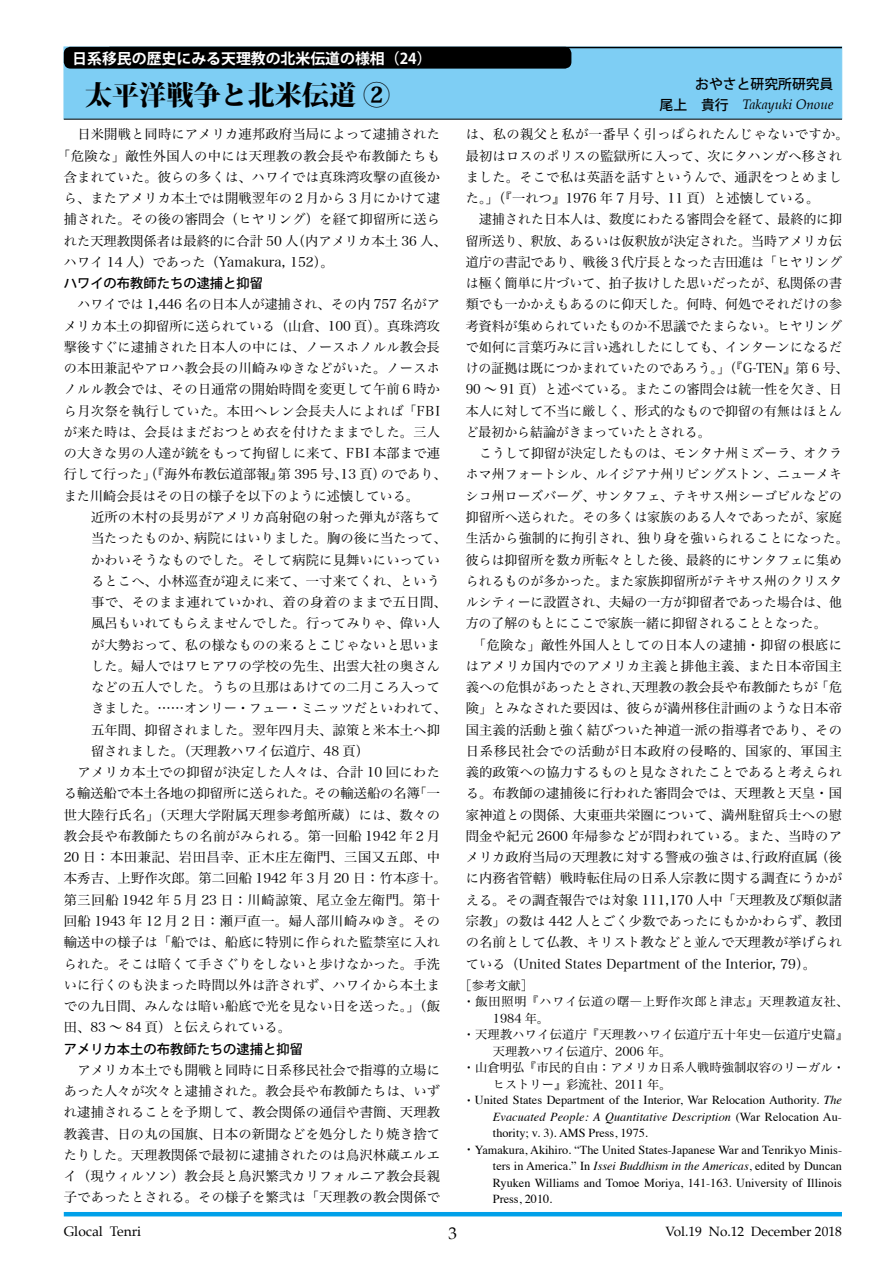
<style>
.page{position:relative;width:893px;height:1263px;background:#fff}
.page>*{position:absolute;margin:0;border:0;box-sizing:border-box;transform-origin:0 0}
.t1{font:800 27.15px "Koz Min Pro";color:#000}
.t2{font:16.95px "Palatino";color:#000}
.t3{font:700 14.85px "Koz Go Pro";color:#fff}
.t4{font:italic 13.8px "Palatino";color:#000}
.t5{font:13.8px "Palatino";color:#000}
.t6{font:500 13.8px "Koz Go Pro";color:#000}
.t7{font:13.5px "Palatino";color:#000}
.t8{font:13.35px/21.3px "Hira Min Pro W3";letter-spacing:.01em;color:#000}
.t9{font:13.35px "Hira Min Pro W3";letter-spacing:.045em;color:#000}
.t10{font:13.35px "Hira Min Pro W3";letter-spacing:.03em;color:#000}
.t11{font:13.35px "Hira Min Pro W3";letter-spacing:.035em;color:#000}
.t12{font:500 13.35px "Koz Go Pro";color:#000}
.t13{font:13.35px "Hira Min Pro W3";letter-spacing:.055em;color:#000}
.t14{font:12.15px "Times";color:#000}
.t15{font:12.15px "Hira Min Pro W3";letter-spacing:.01em;color:#000}
.t16{font:italic 12.15px "Times";letter-spacing:.01em;color:#000}
.t17{font:12.15px "Hira Min Pro W3";letter-spacing:.055em;color:#000}
.s1{font-family:"Koz Go Pro";font-weight:500;font-style:normal}
.s2{font-family:"Hira Min Pro W3"}
.s3{font-style:italic}
.s4{font-style:normal}
</style>
<div class="page">
<hr style="left:64px;top:1212px;width:778px;height:4px;background:#00a0e9">
<div style="left:64px;top:47px;width:778px;height:72px;background:#7ecef4;border:1px solid #7ecef4"></div>
<hr style="left:64px;top:119px;width:778px;height:1px;background:#000">
<hr style="left:109px;top:47px;width:733px;height:1px;background:#000">
<div style="left:64px;top:47px;width:507px;height:22px;background:#000;border-radius:7px"></div>
<p class="t3" style="left:72px;top:49px;width:361px">日系移民の歴史にみる天理教の北米伝道の様相（24）</p>
<h1 class="t1" style="left:85px;top:74px;width:307px">太平洋戦争と北米伝道 ②</h1>
<p class="t8" style="left:77px;top:122px;width:364px">日米開戦と同時にアメリカ連邦政府当局によって逮捕された</p>
<p class="t10" style="left:57px;top:144px;width:384px">「危険な」敵性外国人の中には天理教の教会長や布教師たちも</p>
<p class="t8" style="left:64px;top:165px;width:378px">含まれていた。彼らの多くは、ハワイでは真珠湾攻撃の直後か</p>
<p class="t8" style="left:64px;top:186px;width:378px">ら、またアメリカ本土では開戦翌年の２月から３月にかけて逮</p>
<p class="t8" style="left:64px;top:207px;width:378px">捕された。その後の審問会（ヒヤリング）を経て抑留所に送ら</p>
<p class="t8" style="left:64px;top:229px;width:384px">れた天理教関係者は最終的に合計 50 人（内アメリカ本土 36 人、</p>
<p class="t8" style="left:64px;top:250px;width:271px">ハワイ 14 人）であった（Yamakura, 152）。</p>
<p class="t12" style="left:64px;top:275px;width:201px">ハワイの布教師たちの逮捕と抑留</p>
<p class="t8" style="left:64px;top:292px;width:384px;text-indent:14px">ハワイでは 1,446 名の日本人が逮捕され、その内 757 名がアメリカ本土の抑留所に送られている（山倉、100 頁）。真珠湾攻撃後すぐに逮捕された日本人の中には、ノースホノルル教会長の本田兼記やアロハ教会長の川崎みゆきなどがいた。ノースホノルル教会では、その日通常の開始時間を変更して午前６時から月次祭を執行していた。本田ヘレン会長夫人によれば「FBIが来た時は、会長はまだおつとめ衣を付けたままでした。三人の大きな男の人達が銃をもって拘留しに来て、FBI 本部まで連行して行った」（『海外布教伝道部報』第 395 号、13 頁）のであり、また川崎会長はその日の様子を以下のように述懐している。</p>
<p class="t8" style="left:91px;top:505px;width:351px">近所の木村の長男がアメリカ高射砲の射った弾丸が落ちて</p>
<p class="t8" style="left:91px;top:526px;width:357px">当たったものか、病院にはいりました。胸の後に当たって、</p>
<p class="t8" style="left:91px;top:548px;width:350px">かわいそうなものでした。そして病院に見舞いにいってい</p>
<p class="t8" style="left:91px;top:569px;width:350px">るとこへ、小林巡査が迎えに来て、一寸来てくれ、という</p>
<p class="t11" style="left:91px;top:591px;width:357px">事で、そのまま連れていかれ、着の身着のままで五日間、</p>
<p class="t8" style="left:91px;top:611px;width:351px">風呂もいれてもらえませんでした。行ってみりゃ、偉い人</p>
<p class="t8" style="left:91px;top:633px;width:350px">が大勢おって、私の様なものの来るとこじゃないと思いま</p>
<p class="t8" style="left:91px;top:654px;width:351px">した。婦人ではワヒアワの学校の先生、出雲大社の奥さん</p>
<p class="t8" style="left:91px;top:675px;width:350px">などの五人でした。うちの旦那はあけての二月ころ入って</p>
<p class="t8" style="left:91px;top:696px;width:357px">きました。……オンリー・フュー・ミニッツだといわれて、</p>
<p class="t8" style="left:91px;top:718px;width:350px">五年間、抑留されました。翌年四月夫、諒策と米本土へ抑</p>
<p class="t8" style="left:91px;top:739px;width:280px">留されました。（天理教ハワイ伝道庁、48 頁）</p>
<p class="t10" style="left:77px;top:761px;width:364px">アメリカ本土での抑留が決定した人々は、合計 10 回にわた</p>
<p class="t8" style="left:64px;top:781px;width:378px">る輸送船で本土各地の抑留所に送られた。その輸送船の名簿「一</p>
<p class="t11" style="left:64px;top:803px;width:378px">世大陸行氏名」（天理大学附属天理参考館所蔵）には、数々の</p>
<p class="t8" style="left:64px;top:824px;width:378px">教会長や布教師たちの名前がみられる。第一回船 1942 年２月</p>
<p class="t9" style="left:64px;top:846px;width:378px">20 日：本田兼記、岩田昌幸、正木庄左衛門、三国又五郎、中</p>
<p class="t8" style="left:64px;top:866px;width:384px">本秀吉、上野作次郎。第二回船 1942 年３月 20 日：竹本彦十。</p>
<p class="t9" style="left:64px;top:888px;width:378px">第三回船 1942 年５月 23 日：川崎諒策、尾立金左衛門。第十</p>
<p class="t9" style="left:64px;top:909px;width:378px">回船 1943 年 12 月２日：瀬戸直一。婦人部川崎みゆき。その</p>
<p class="t8" style="left:64px;top:930px;width:378px">輸送中の様子は「船では、船底に特別に作られた監禁室に入れ</p>
<p class="t8" style="left:64px;top:952px;width:378px">られた。そこは暗くて手さぐりをしないと歩けなかった。手洗</p>
<p class="t8" style="left:64px;top:973px;width:378px">いに行くのも決まった時間以外は許されず、ハワイから本土ま</p>
<p class="t8" style="left:64px;top:994px;width:378px">での九日間、みんなは暗い船底で光を見ない日を送った。」（飯</p>
<p class="t8" style="left:64px;top:1015px;width:229px">田、83 ～ 84 頁）と伝えられている。</p>
<p class="t12" style="left:64px;top:1040px;width:241px">アメリカ本土の布教師たちの逮捕と抑留</p>
<p class="t8" style="left:64px;top:1058px;width:378px;text-align:justify;text-indent:14px">アメリカ本土でも開戦と同時に日系移民社会で指導的立場にあった人々が次々と逮捕された。教会長や布教師たちは、いずれ逮捕されることを予期して、教会関係の通信や書簡、天理教教義書、日の丸の国旗、日本の新聞などを処分したり焼き捨てたりした。天理教関係で最初に逮捕されたのは鳥沢林蔵エルエイ（現ウィルソン）教会長と鳥沢繁弐カリフォルニア教会長親子であったとされる。その様子を繁弐は「天理教の教会関係で</p>
<p class="t6" style="left:695px;top:75px;width:140px">おやさと研究所研究員</p>
<p class="t4" style="left:646px;top:98px;width:189px"><span class="s1">　尾上　貴行　</span>Takayuki Onoue</p>
<p class="t8" style="left:466px;top:122px;width:385px">は、私の親父と私が一番早く引っぱられたんじゃないですか。最初はロスのポリスの監獄所に入って、次にタハンガへ移されました。そこで私は英語を話すというんで、通訳をつとめました。」（『一れつ』1976 年 7 月号、11 頁）と述懐している。</p>
<p class="t8" style="left:466px;top:207px;width:384px;text-indent:14px">逮捕された日本人は、数度にわたる審問会を経て、最終的に抑留所送り、釈放、あるいは仮釈放が決定された。当時アメリカ伝道庁の書記であり、戦後３代庁長となった吉田進は「ヒヤリングは極く簡単に片づいて、拍子抜けした思いだったが、私関係の書類でも一かかえもあるのに仰天した。何時、何処でそれだけの参考資料が集められていたものか不思議でたまらない。ヒヤリングで如何に言葉巧みに言い逃れしたにしても、インターンになるだけの証拠は既につかまれていたのであろう。」（『G-TEN』第 6 号、90 ～ 91 頁）と述べている。またこの審問会は統一性を欠き、日本人に対して不当に厳しく、形式的なもので抑留の有無はほとんど最初から結論がきまっていたとされる。</p>
<p class="t8" style="left:479px;top:441px;width:364px">こうして抑留が決定したものは、モンタナ州ミズーラ、オクラ</p>
<p class="t8" style="left:466px;top:463px;width:378px">ホマ州フォートシル、ルイジアナ州リビングストン、ニューメキ</p>
<p class="t8" style="left:466px;top:484px;width:378px">シコ州ローズバーグ、サンタフェ、テキサス州シーゴビルなどの</p>
<p class="t8" style="left:466px;top:505px;width:378px">抑留所へ送られた。その多くは家族のある人々であったが、家庭</p>
<p class="t8" style="left:466px;top:526px;width:384px">生活から強制的に拘引され、独り身を強いられることになった。</p>
<p class="t8" style="left:466px;top:548px;width:378px">彼らは抑留所を数カ所転々とした後、最終的にサンタフェに集め</p>
<p class="t8" style="left:466px;top:569px;width:378px">られるものが多かった。また家族抑留所がテキサス州のクリスタ</p>
<p class="t8" style="left:466px;top:590px;width:378px">ルシティーに設置され、夫婦の一方が抑留者であった場合は、他</p>
<p class="t8" style="left:466px;top:611px;width:362px">方の了解のもとにここで家族一緒に抑留されることとなった。</p>
<p class="t10" style="left:473px;top:633px;width:371px">「危険な」敵性外国人としての日本人の逮捕・抑留の根底に</p>
<p class="t8" style="left:466px;top:654px;width:378px">はアメリカ国内でのアメリカ主義と排他主義、また日本帝国主</p>
<p class="t8" style="left:466px;top:675px;width:378px">義への危惧があったとされ、天理教の教会長や布教師たちが「危</p>
<p class="t8" style="left:466px;top:696px;width:378px">険」とみなされた要因は、彼らが満州移住計画のような日本帝</p>
<p class="t8" style="left:466px;top:718px;width:378px">国主義的活動と強く結びついた神道一派の指導者であり、その</p>
<p class="t13" style="left:466px;top:739px;width:378px">日系移民社会での活動が日本政府の侵略的、国家的、軍国主</p>
<p class="t8" style="left:466px;top:760px;width:378px">義的政策への協力するものと見なされたことであると考えられ</p>
<p class="t8" style="left:466px;top:781px;width:378px">る。布教師の逮捕後に行われた審問会では、天理教と天皇・国</p>
<p class="t8" style="left:466px;top:803px;width:378px">家神道との関係、大東亜共栄圏について、満州駐留兵士への慰</p>
<p class="t8" style="left:466px;top:824px;width:378px">問金や紀元 2600 年帰参などが問われている。また、当時のア</p>
<p class="t8" style="left:466px;top:845px;width:378px">メリカ政府当局の天理教に対する警戒の強さは、行政府直属（後</p>
<p class="t8" style="left:466px;top:866px;width:378px">に内務省管轄）戦時転住局の日系人宗教に関する調査にうかが</p>
<p class="t8" style="left:466px;top:888px;width:378px">える。その調査報告では対象 111,170 人中「天理教及び類似諸</p>
<p class="t8" style="left:466px;top:909px;width:378px">宗教」の数は 442 人とごく少数であったにもかかわらず、教団</p>
<p class="t8" style="left:466px;top:930px;width:378px">の名前として仏教、キリスト教などと並んで天理教が挙げられ</p>
<p class="t8" style="left:466px;top:952px;width:352px">ている（United States Department of the Interior, 79）。</p>
<p class="t15" style="left:460px;top:975px;width:75px">［参考文献］</p>
<p class="t17" style="left:463px;top:991px;width:387px">・飯田照明『ハワイ伝道の曙―上野作次郎と津志』天理教道友社、</p>
<p class="t15" style="left:493px;top:1008px;width:58px">1984 年。</p>
<p class="t15" style="left:463px;top:1024px;width:387px">・天理教ハワイ伝道庁『天理教ハワイ伝道庁五十年史―伝道庁史篇』</p>
<p class="t15" style="left:493px;top:1041px;width:180px">天理教ハワイ伝道庁、2006 年。</p>
<p class="t15" style="left:463px;top:1057px;width:384px">・山倉明弘『市民的自由：アメリカ日系人戦時強制収容のリーガル・</p>
<p class="t15" style="left:493px;top:1073px;width:180px">ヒストリー』彩流社、2011 年。</p>
<p class="t14" style="left:463px;top:1095px;width:381px"><span class="s2">・</span>United States Department of the Interior, War Relocation Authority. <span class="s3">The</span></p>
<p class="t16" style="left:493px;top:1112px;width:351px">Evacuated People: A Quantitative Description <span class="s4">(War Relocation Au-</span></p>
<p class="t14" style="left:493px;top:1128px;width:157px">thority; v. 3). AMS Press, 1975.</p>
<p class="t14" style="left:463px;top:1145px;width:381px"><span class="s2">・</span>Yamakura, Akihiro. “The United States-Japanese War and Tenrikyo Minis-</p>
<p class="t14" style="left:493px;top:1161px;width:351px">ters in America.” In <span class="s3">Issei Buddhism in the Americas</span>, edited by Duncan</p>
<p class="t14" style="left:493px;top:1178px;width:350px">Ryuken Williams and Tomoe Moriya, 141-163. University of Illinois</p>
<p class="t14" style="left:493px;top:1194px;width:61px">Press, 2010.</p>
<p class="t5" style="left:64px;top:1225px;width:79px">Glocal Tenri</p>
<p class="t2" style="left:449px;top:1225px;width:10px">3</p>
<p class="t7" style="left:666px;top:1225px;width:178px">Vol.19 No.12 December 2018</p>
</div>
